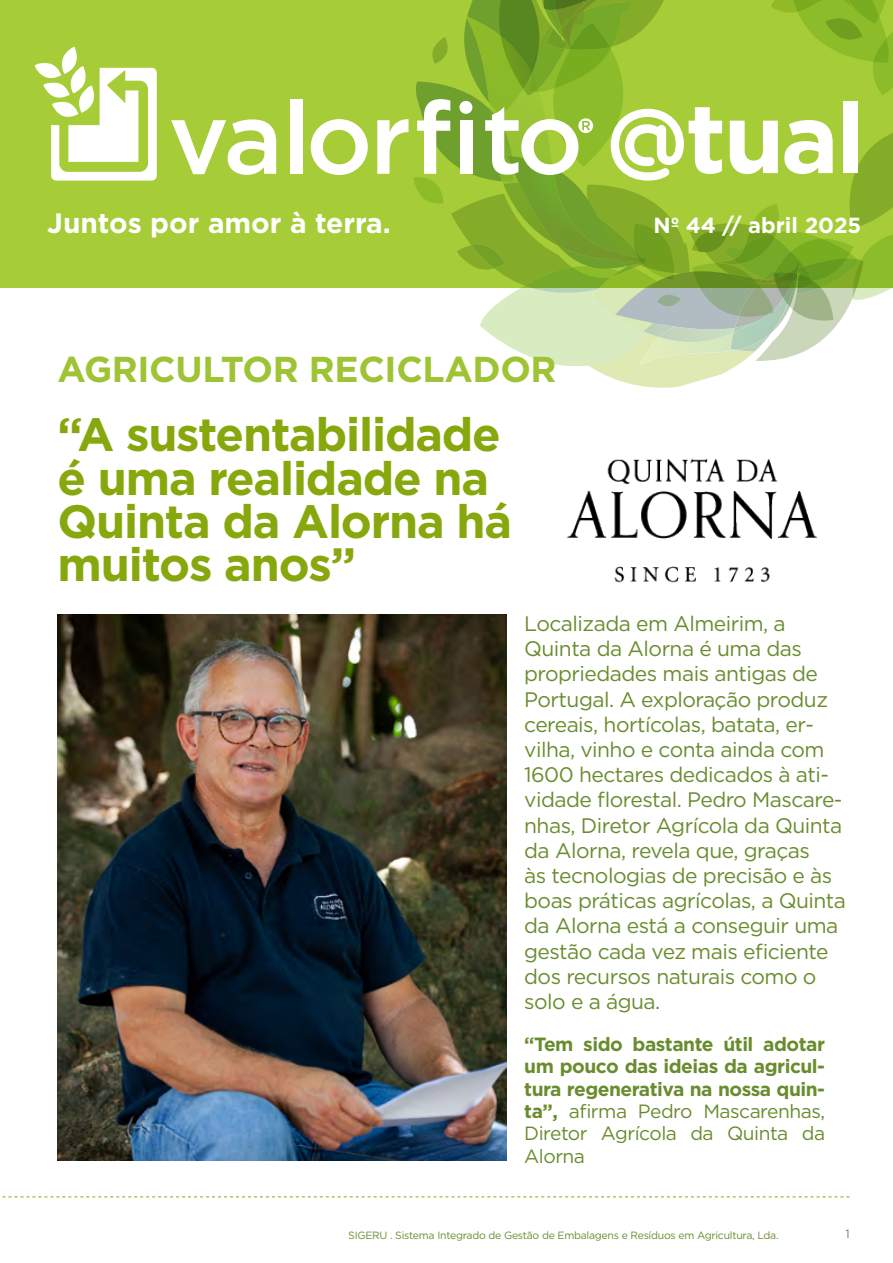
<style>
.page{position:relative;width:893px;height:1263px;background:#fff}
.page>*{position:absolute;margin:0;border:0;box-sizing:border-box;transform-origin:0 0}
.t1{font:700 46.8px/43.2px "Gotham";letter-spacing:-.025em;color:#87a80d}
.t2{font:700 36px "Gotham";letter-spacing:-.01em;color:#9ec436}
.t3{font:700 28.05px "Gotham";color:#fff}
.t4{font:700 21.75px "Gotham";color:#fff}
.t5{font:21px/25.2px "Gotham";letter-spacing:-.025em;color:#698c2e}
.t6{font:700 19.2px/22.4px "Gotham";letter-spacing:-.025em;color:#698c2e;text-align:justify}
.t7{font:12px "Gotham";color:#698c2e}
.t8{font:10.5px "Gotham";letter-spacing:-.025em;color:#698c2e}
.s1{font-weight:400}
</style>
<div class="page">
<svg style="left:2px;top:1196px;width:848px;height:1px"></svg>
<div style="left:0;top:0;width:893px;height:287px;background:#a6cc38"></div>
<svg style="left:35px;top:47px;width:122px;height:134px"></svg>
<svg style="left:171px;top:119px;width:105px;height:56px"></svg>
<div style="left:290px;top:100px;width:12px;height:74px;background:#fff"></div>
<svg style="left:311px;top:119px;width:57px;height:56px"></svg>
<svg style="left:377px;top:0;width:516px;height:388px"></svg>
<img style="left:58px;top:614px;width:448px;height:547px">
<img style="left:567px;top:458px;width:250px;height:125px">
<h3 class="t3" style="left:47px;top:205px;width:345px">Juntos por amor à terra.</h3>
<p class="t4" style="left:654px;top:211px;width:209px">Nº 44 // abril 2025</p>
<h2 class="t2" style="left:58px;top:346px;width:500px">AGRICULTOR RECICLADOR</h2>
<h1 class="t1" style="left:58px;top:413px;width:456px">“A sustentabilidade é uma realidade na<br>Quinta da Alorna há muitos anos”</h1>
<p class="t5" style="left:524px;top:610px;width:323px">Localizada em Almeirim, a<br>Quinta da Alorna é uma das propriedades mais antigas de<br>Portugal. A exploração produz cereais, hortícolas, batata, er&shy;vilha, vinho e conta ainda com<br>1600 hectares dedicados à ati&shy;vidade florestal. Pedro Mascare&shy;nhas, Diretor Agrícola da Quinta da Alorna, revela que, graças<br>às tecnologias de precisão e às boas práticas agrícolas, a Quinta da Alorna está a conseguir uma gestão cada vez mais eficiente dos recursos naturais como o solo e a água.</p>
<p class="t6" style="left:524px;top:1033px;width:302px">“Tem sido bastante útil adotar um pouco das ideias da agricul&shy;tura regenerativa na nossa quin&shy;ta”, <span class="s1">afirma Pedro Mascarenhas, Diretor Agrícola da Quinta da Alorna</span></p>
<p class="t8" style="left:348px;top:1228px;width:432px">SIGERU . Sistema Integrado de Gestão de Embalagens e Resíduos em Agricultura, Lda.</p>
<p class="t7" style="left:845px;top:1226px;width:6px">1</p>
</div>
